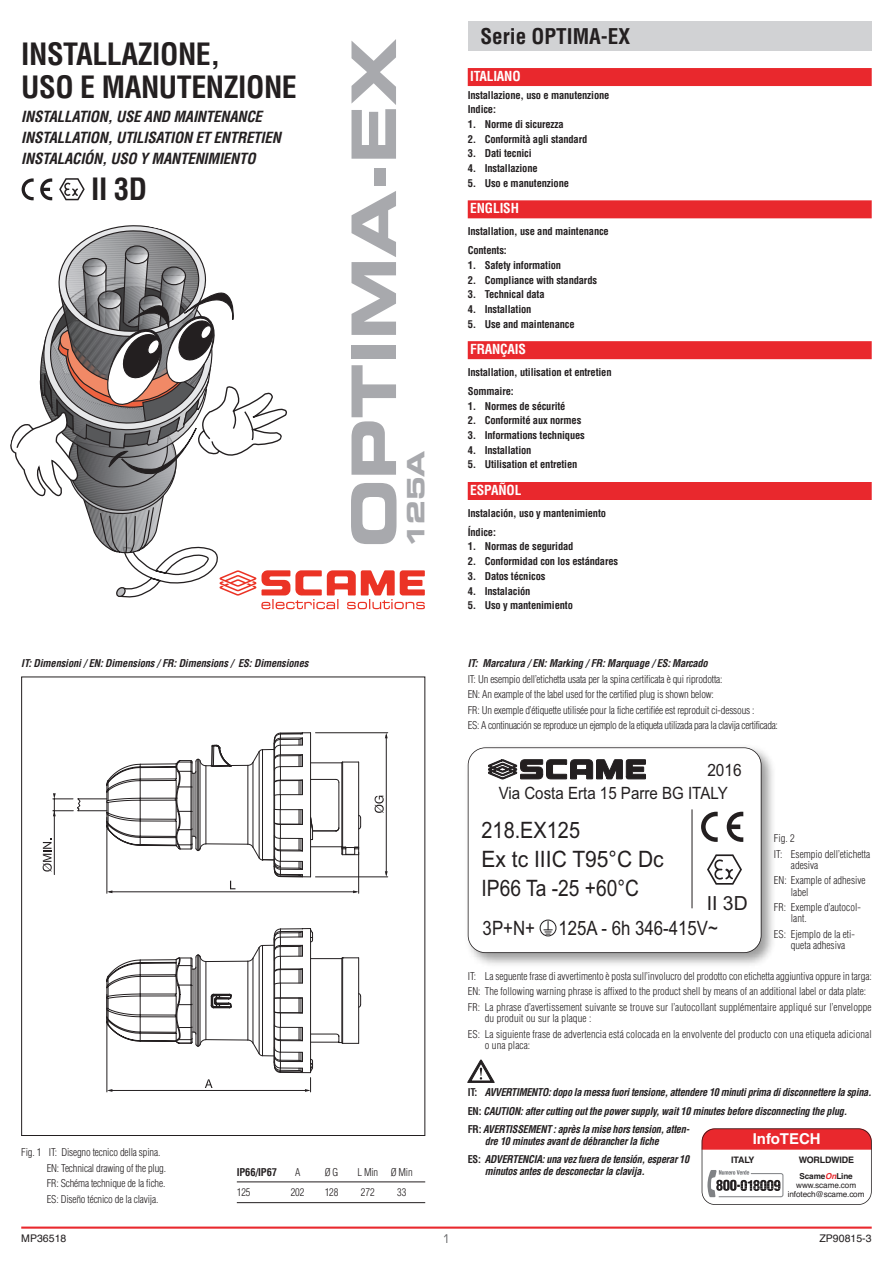
<style>
.page{position:relative;width:893px;height:1263px;background:#fff}
.page>*{position:absolute;margin:0;border:0;box-sizing:border-box;transform-origin:0 0}
.t1{font:61.5px "Eurostile Bold Extended Two";color:#a8a9ad}
.t2{font:700 condensed 30px/33px "Helvetica";letter-spacing:-.015em;color:#231f20}
.t3{font:24px "Eurostile Bold Extended Two";color:#a8a9ad}
.t4{font:22.65px "Arial";color:#231f20;scale:.93 1}
.t5{font:22.65px "Arial";color:#231f20;scale:.85 1}
.t6{font:22.65px "Arial";color:#231f20;scale:.88 1}
.t7{font:700 condensed 21.15px "Helvetica";color:#231f20}
.t8{font:19.8px "Arial";color:#231f20;scale:.85 1}
.t9{font:19.5px "Arial";color:#231f20}
.t10{font:16.95px/23.1px "Arial";color:#231f20;scale:.91 1}
.t11{font:italic 700 condensed 15px/21px "Helvetica";letter-spacing:-.015em;color:#231f20}
.t12{font:700 15px "Helvetica";color:#fff}
.t13{font:700 condensed 13.5px "Helvetica";letter-spacing:-.015em;color:#fff}
.t14{font:condensed 12px "Eurostile";color:#57585a}
.t15{font:300 condensed 10.5px/15.5px "Helvetica";letter-spacing:-.005em;color:#231f20}
.t16{font:700 condensed 10.5px/18.9px "Helvetica";letter-spacing:-.015em;color:#231f20}
.t17{font:italic 700 condensed 10.5px/18.3px "Helvetica";letter-spacing:-.025em;color:#231f20}
.t18{font:10.5px "Helvetica";color:#231f20}
.t19{font:700 9px "Helvetica";letter-spacing:-.015em;color:#231f20}
.t20{font:8.25px/9.1px "Helvetica";letter-spacing:-.015em;color:#231f20;text-align:center}
.s1{font-style:normal}
.s2{font-weight:700}
.s3{font-weight:700;font-style:italic;color:#e9282d}
</style>
<div class="page">
<hr style="left:386px;top:735px;width:1px;height:139px;background:#231f20">
<hr style="left:315px;top:732px;width:73px;height:1px;background:#231f20">
<hr style="left:315px;top:876px;width:73px;height:1px;background:#231f20">
<svg style="left:385px;top:871px;width:3px;height:6px"></svg>
<svg style="left:375px;top:796px;width:9px;height:17px"></svg>
<svg style="left:43px;top:732px;width:318px;height:360px"></svg>
<div style="left:468px;top:21px;width:404px;height:30px;background:#d1d2d4"></div>
<hr style="left:21px;top:1226px;width:851px;height:3px;background:#e9282d">
<svg style="left:10px;top:225px;width:415px;height:385px"></svg>
<div style="left:468px;top:68px;width:404px;height:18px;background:#e9282d"></div>
<div style="left:468px;top:200px;width:404px;height:18px;background:#e9282d"></div>
<div style="left:468px;top:341px;width:404px;height:18px;background:#e9282d"></div>
<div style="left:468px;top:482px;width:404px;height:18px;background:#e9282d"></div>
<hr style="left:237px;top:1181px;width:188px;height:1px;background:#231f20">
<hr style="left:237px;top:1202px;width:188px;height:1px;background:#231f20">
<img style="left:467px;top:747px;width:306px;height:218px">
<div style="left:468px;top:748px;width:293px;height:204px;background:#fff;border-radius:17px"></div>
<svg style="left:488px;top:759px;width:158px;height:21px"></svg>
<hr style="left:692px;top:810px;width:1px;height:98px;background:#231f20">
<svg style="left:707px;top:854px;width:35px;height:31px"></svg>
<div style="left:540px;top:919px;width:16px;height:17px;border:1px solid #231f20;border-radius:50%"></div>
<svg style="left:544px;top:921px;width:8px;height:13px"></svg>
<svg style="left:701px;top:812px;width:17px;height:30px"></svg>
<svg style="left:727px;top:812px;width:16px;height:30px"></svg>
<div style="left:468px;top:747px;width:293px;height:206px;border:2px solid #231f20;border-radius:18px"></div>
<svg style="left:468px;top:1060px;width:26px;height:23px"></svg>
<svg style="left:707px;top:1170px;width:76px;height:27px"></svg>
<svg style="left:702px;top:1128px;width:170px;height:22px;background:#e93035"></svg>
<div style="left:702px;top:1128px;width:170px;height:77px;border:2px solid #231f20;border-radius:14px"></div>
<svg style="left:59px;top:178px;width:26px;height:22px"></svg>
<svg style="left:22px;top:178px;width:12px;height:22px"></svg>
<svg style="left:40px;top:178px;width:12px;height:22px"></svg>
<h2 class="t2" style="left:21px;top:38px;width:277px">INSTALLAZIONE,<br>USO E MANUTENZIONE</h2>
<h3 class="t11" style="left:21px;top:106px;width:261px">INSTALLATION, USE AND MAINTENANCE<br>INSTALLATION, UTILISATION ET ENTRETIEN<br>INSTALACIÓN, USO Y MANTENIMIENTO</h3>
<h2 class="t2" style="left:91px;top:173px;width:57px">II 3D</h2>
<h1 class="t1" style="left:351px;top:548px;width:511px;rotate:-90deg">OPTIMA-EX</h1>
<h3 class="t3" style="left:407px;top:548px;width:99px;rotate:-90deg">125A</h3>
<p class="t17" style="left:21px;top:654px;width:289px">IT: Dimensioni / EN: Dimensions / FR: Dimensions / ES: Dimensiones</p>
<p class="t15" style="left:47px;top:1145px;width:121px;text-indent:-26px">Fig. 1 IT: Disegno tecnico della spina.<br>EN: Technical drawing of the plug.<br>FR: Schéma technique de la fiche.<br>ES: Diseño técnico de la clavija.</p>
<p class="t16" style="left:237px;top:1162px;width:42px">IP66/IP67</p>
<p class="t15" style="left:295px;top:1165px;width:7px">A</p>
<p class="t15" style="left:325px;top:1165px;width:15px">Ø G</p>
<p class="t15" style="left:357px;top:1165px;width:57px">L Min Ø Min</p>
<p class="t15" style="left:237px;top:1186px;width:15px">125</p>
<p class="t15" style="left:291px;top:1186px;width:15px">202</p>
<p class="t15" style="left:325px;top:1186px;width:15px">128</p>
<p class="t15" style="left:361px;top:1186px;width:15px">272</p>
<p class="t15" style="left:397px;top:1186px;width:11px">33</p>
<h3 class="t7" style="left:480px;top:24px;width:151px">Serie OPTIMA-EX</h3>
<p class="t13" style="left:470px;top:68px;width:52px">ITALIANO</p>
<p class="t16" style="left:468px;top:88px;width:143px;line-height:14.7px">Installazione, uso e manutenzione<br>Indice:</p>
<p class="t16" style="left:468px;top:115px;width:97px">1. Norme di sicurezza</p>
<p class="t16" style="left:468px;top:130px;width:121px">2. Conformità agli standard</p>
<p class="t16" style="left:468px;top:144px;width:65px">3. Dati tecnici</p>
<p class="t16" style="left:468px;top:159px;width:71px">4. Installazione</p>
<p class="t16" style="left:468px;top:174px;width:103px">5. Uso e manutenzione</p>
<p class="t13" style="left:470px;top:201px;width:50px">ENGLISH</p>
<p class="t16" style="left:468px;top:222px;width:143px">Installation, use and maintenance<br>Contents:</p>
<p class="t16" style="left:468px;top:256px;width:95px">1. Safety information</p>
<p class="t16" style="left:468px;top:270px;width:131px">2. Compliance with standards</p>
<p class="t16" style="left:468px;top:285px;width:78px">3. Technical data</p>
<p class="t16" style="left:468px;top:300px;width:65px">4. Installation</p>
<p class="t16" style="left:468px;top:315px;width:108px">5. Use and maintenance</p>
<p class="t13" style="left:470px;top:341px;width:57px">FRANÇAIS</p>
<p class="t16" style="left:468px;top:363px;width:145px">Installation, utilisation et entretien<br>Sommaire:</p>
<p class="t16" style="left:468px;top:397px;width:99px">1. Normes de sécurité</p>
<p class="t16" style="left:468px;top:411px;width:115px">2. Conformité aux normes</p>
<p class="t16" style="left:468px;top:426px;width:119px">3. Informations techniques</p>
<p class="t16" style="left:468px;top:441px;width:65px">4. Installation</p>
<p class="t16" style="left:468px;top:455px;width:111px">5. Utilisation et entretien</p>
<p class="t13" style="left:470px;top:482px;width:53px">ESPAÑOL</p>
<p class="t16" style="left:468px;top:504px;width:140px">Instalación, uso y mantenimiento<br>Índice:</p>
<p class="t16" style="left:468px;top:537px;width:107px">1. Normas de seguridad</p>
<p class="t16" style="left:468px;top:552px;width:152px">2. Conformidad con los estándares</p>
<p class="t16" style="left:468px;top:567px;width:79px">3. Datos técnicos</p>
<p class="t16" style="left:468px;top:581px;width:64px">4. Instalación</p>
<p class="t16" style="left:468px;top:596px;width:107px">5. Uso y mantenimiento</p>
<p class="t17" style="left:468px;top:654px;width:241px">IT: Marcatura / EN: Marking / FR: Marquage / ES: Marcado</p>
<p class="t15" style="left:468px;top:672px;width:312px">IT: Un esempio dell’etichetta usata per la spina certificata è qui riprodotta:<br>EN: An example of the label used for the certified plug is shown below:<br>FR: Un exemple d’étiquette utilisée pour la fiche certifiée est reproduit ci-dessous :<br>ES: A continuación se reproduce un ejemplo de la etiqueta utilizada para la clavija certificada:</p>
<h3 class="t10" style="left:499px;top:758px;width:269px;text-indent:209px">2016<br>Via Costa Erta 15 Parre BG ITALY</h3>
<h3 class="t6" style="left:482px;top:815px;width:113px">218.EX125</h3>
<h3 class="t4" style="left:482px;top:844px;width:197px">Ex tc IIIC T95°C Dc</h3>
<h3 class="t5" style="left:482px;top:873px;width:187px">IP66 Ta -25 +60°C</h3>
<h3 class="t9" style="left:707px;top:890px;width:43px">II 3D</h3>
<h3 class="t8" style="left:483px;top:915px;width:278px">3P+N+ 125A - 6h 346-415V~</h3>
<p class="t15" style="left:774px;top:831px;width:98px">Fig. 2<br>IT: Esempio dell’etichetta</p>
<p class="t15" style="left:774px;top:858px;width:93px;text-indent:17px">adesiva<br>EN: Example of adhesive</p>
<p class="t15" style="left:774px;top:885px;width:88px;text-indent:17px">label<br>FR: Exemple d’autocol-</p>
<p class="t15" style="left:774px;top:911px;width:83px;text-indent:17px">lant.<br>ES: Ejemplo de la eti-</p>
<p class="t15" style="left:791px;top:938px;width:56px">queta adhesiva</p>
<p class="t15" style="left:468px;top:969px;width:405px">IT: La seguente frase di avvertimento è posta sull’involucro del prodotto con etichetta aggiuntiva oppure in targa:<br>EN: The following warning phrase is affixed to the product shell by means of an additional label or data plate:<br>FR: La phrase d’avertissement suivante se trouve sur l’autocollant supplémentaire appliqué sur l’enveloppe</p>
<p class="t15" style="left:468px;top:1011px;width:405px;text-indent:17px">du produit ou sur la plaque :<br>ES: La siguiente frase de advertencia está colocada en la envolvente del producto con una etiqueta adicional</p>
<p class="t15" style="left:485px;top:1038px;width:47px">o una placa:</p>
<p class="t17" style="left:468px;top:1083px;width:405px"><span class="s1">IT:</span> AVVERTIMENTO: dopo la messa fuori tensione, attendere 10 minuti prima di disconnettere la spina.<br><span class="s1">EN:</span> CAUTION: after cutting out the power supply, wait 10 minutes before disconnecting the plug.<br><span class="s1">FR:</span> AVERTISSEMENT : après la mise hors tension, atten-</p>
<p class="t17" style="left:468px;top:1132px;width:223px;text-indent:17px">dre 10 minutes avant de débrancher la fiche<br><span class="s1">ES:</span> ADVERTENCIA: una vez fuera de tensión, esperar 10</p>
<p class="t17" style="left:485px;top:1162px;width:162px">minutos antes de desconectar la clavija.</p>
<h3 class="t12" style="left:753px;top:1133px;width:70px">InfoTECH</h3>
<p class="t19" style="left:731px;top:1157px;width:25px">ITALY</p>
<p class="t19" style="left:799px;top:1157px;width:57px">WORLDWIDE</p>
<p class="t20" style="left:788px;top:1171px;width:78px"><span class="s2">Scame</span><span class="s3">On</span><span class="s2">Line </span>www.scame.com infotech@scame.com</p>
<p class="t18" style="left:21px;top:1232px;width:47px">MP36518</p>
<p class="t14" style="left:443px;top:1234px;width:8px">1</p>
<p class="t18" style="left:819px;top:1232px;width:54px">ZP90815-3</p>
</div>
